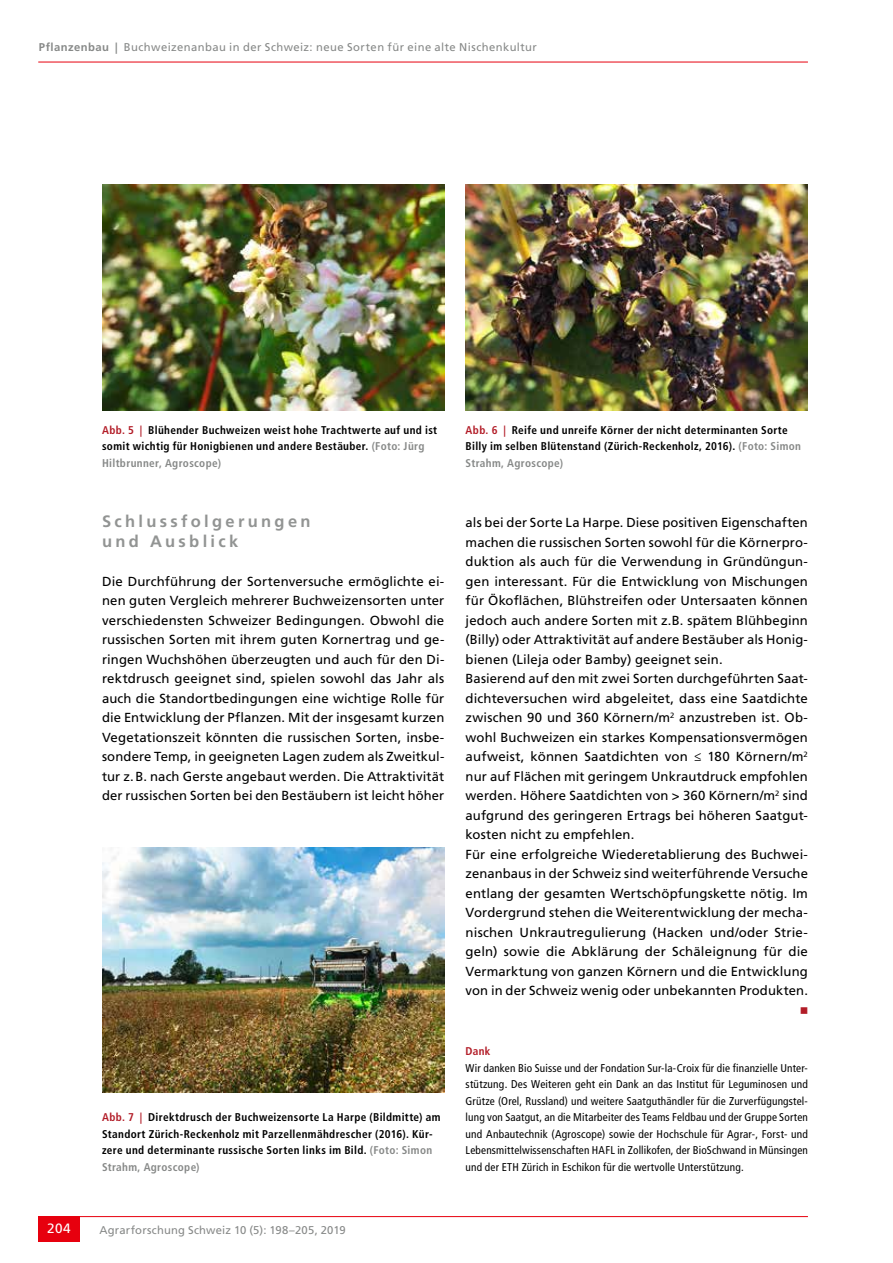
<style>
.page{position:relative;width:893px;height:1263px;background:#fff}
.page>*{position:absolute;margin:0;border:0;box-sizing:border-box;transform-origin:0 0}
.t1{font:700 16.5px/19.5px "Frutiger LT Std";letter-spacing:.2em;color:#929493}
.t2{font:13.5px "Frutiger LT Std";color:#fff}
.t3{font:13.2px/19.5px "Frutiger LT Std";letter-spacing:.01em;color:#000;text-align:justify}
.t4{font:13.2px "Universal Newswith Comm Pi";color:#b21c27}
.t5{font:700 condensed 11.25px/16.5px "Frutiger LT Std";letter-spacing:.03em;color:#000}
.t6{font:condensed 11.25px/16.5px "Frutiger LT Std";letter-spacing:.015em;color:#000;text-align:justify}
.t7{font:11.25px "Frutiger LT Std";letter-spacing:.035em;color:#878988}
.t8{font:11.25px "Frutiger LT Std";letter-spacing:.015em;color:#878988}
.t9{font:700 condensed 11.25px "Frutiger LT Std";color:#b21c27}
.s1{font-weight:700}
.s2{color:#b21c27}
.s3{color:#878988}
</style>
<div class="page">
<hr style="left:38px;top:62px;width:770px;height:1px;background:#e7000e">
<hr style="left:38px;top:1216px;width:770px;height:1px;background:#e7000e">
<div style="left:38px;top:1216px;width:42px;height:26px;background:#e7000e"></div>
<img style="left:102px;top:847px;width:342px;height:246px">
<img style="left:102px;top:185px;width:342px;height:226px">
<img style="left:466px;top:185px;width:342px;height:226px">
<p class="t7" style="left:39px;top:40px;width:500px"><span class="s1">Pflanzenbau |</span> Buchweizenanbau in der Schweiz: neue Sorten für eine alte Nischenkultur</p>
<p class="t5" style="left:102px;top:422px;width:337px"><span class="s2">Abb. 5 |</span> Blühender Buchweizen weist hohe Trachtwerte auf und ist somit wichtig für Honigbienen und andere Bestäuber. <span class="s3">(Foto: Jürg<br>Hiltbrunner, Agroscope)</span></p>
<p class="t5" style="left:466px;top:422px;width:337px"><span class="s2">Abb. 6 |</span> Reife und unreife Körner der nicht determinanten Sorte<br>Billy im selben Blütenstand (Zürich-Reckenholz, 2016). <span class="s3">(Foto: Simon<br>Strahm, Agroscope)</span></p>
<p class="t1" style="left:102px;top:512px;width:210px">Schlussfolgerungen und Ausblick</p>
<p class="t3" style="left:102px;top:571px;width:344px">Die Durchführung der Sortenversuche ermöglichte ei&shy;nen guten Vergleich mehrerer Buchweizensorten unter verschiedensten Schweizer Bedingungen. Obwohl die russischen Sorten mit ihrem guten Kornertrag und ge&shy;ringen Wuchshöhen überzeugten und auch für den Di&shy;rektdrusch geeignet sind, spielen sowohl das Jahr als auch die Standortbedingungen eine wichtige Rolle für die Entwicklung der Pflanzen. Mit der insgesamt kurzen Vegetationszeit könnten die russischen Sorten, insbe&shy;sondere Temp, in geeigneten Lagen zudem als Zweitkul&shy;tur z.B. nach Gerste angebaut werden. Die Attraktivität der russischen Sorten bei den Bestäubern ist leicht höher</p>
<p class="t5" style="left:102px;top:1109px;width:340px"><span class="s2">Abb. 7 |</span> Direktdrusch der Buchweizensorte La Harpe (Bildmitte) am Standort Zürich-Reckenholz mit Parzellenmähdrescher (2016). Kür&shy;zere und determinante russische Sorten links im Bild. <span class="s3">(Foto: Simon Strahm, Agroscope)</span></p>
<p class="t2" style="left:47px;top:1221px;width:25px">204</p>
<p class="t8" style="left:99px;top:1223px;width:248px">Agrarforschung Schweiz 10 (5): 198–205, 2019</p>
<p class="t3" style="left:466px;top:513px;width:344px;text-align:left">als bei der Sorte La Harpe. Diese positiven Eigenschaften machen die russischen Sorten sowohl für die Körnerpro&shy;duktion als auch für die Verwendung in Gründüngun&shy;gen interessant. Für die Entwicklung von Mischungen für Ökoflächen, Blühstreifen oder Untersaaten können jedoch auch andere Sorten mit z.B. spätem Blühbeginn (Billy) oder Attraktivität auf andere Bestäuber als Honig&shy;bienen (Lileja oder Bamby) geeignet sein.<br>Basierend auf den mit zwei Sorten durchgeführten Saat&shy;dichteversuchen wird abgeleitet, dass eine Saatdichte zwischen 90 und 360 Körnern/m<sup>2</sup> anzustreben ist. Ob&shy;wohl Buchweizen ein starkes Kompensationsvermögen aufweist, können Saatdichten von ≤ 180 Körnern/m<sup>2 </sup>nur auf Flächen mit geringem Unkrautdruck empfohlen werden. Höhere Saatdichten von &gt; 360 Körnern/m<sup>2</sup> sind aufgrund des geringeren Ertrags bei höheren Saatgut&shy;kosten nicht zu empfehlen.<br>Für eine erfolgreiche Wiederetablierung des Buchwei&shy;zenanbaus in der Schweiz sind weiterführende Versuche entlang der gesamten Wertschöpfungskette nötig. Im Vordergrund stehen die Weiterentwicklung der mecha&shy;nischen Unkrautregulierung (Hacken und/oder Strie&shy;geln) sowie die Abklärung der Schäleignung für die Vermarktung von ganzen Körnern und die Entwicklung von in der Schweiz wenig oder unbekannten Produkten.</p>
<p class="t4" style="left:801px;top:1005px;width:9px">n</p>
<p class="t9" style="left:466px;top:1045px;width:26px">Dank</p>
<p class="t6" style="left:466px;top:1060px;width:344px">Wir danken Bio Suisse und der Fondation Sur-la-Croix für die finanzielle Unter&shy;stützung. Des Weiteren geht ein Dank an das Institut für Leguminosen und Grütze (Orel, Russland) und weitere Saatguthändler für die Zurverfügungstel&shy;lung von Saatgut, an die Mitarbeiter des Teams Feldbau und der Gruppe Sorten und Anbautechnik (Agroscope) sowie der Hochschule für Agrar-, Forst- und Lebensmittelwissenschaften HAFL in Zollikofen, der BioSchwand in Münsingen und der ETH Zürich in Eschikon für die wertvolle Unterstützung.</p>
</div>
